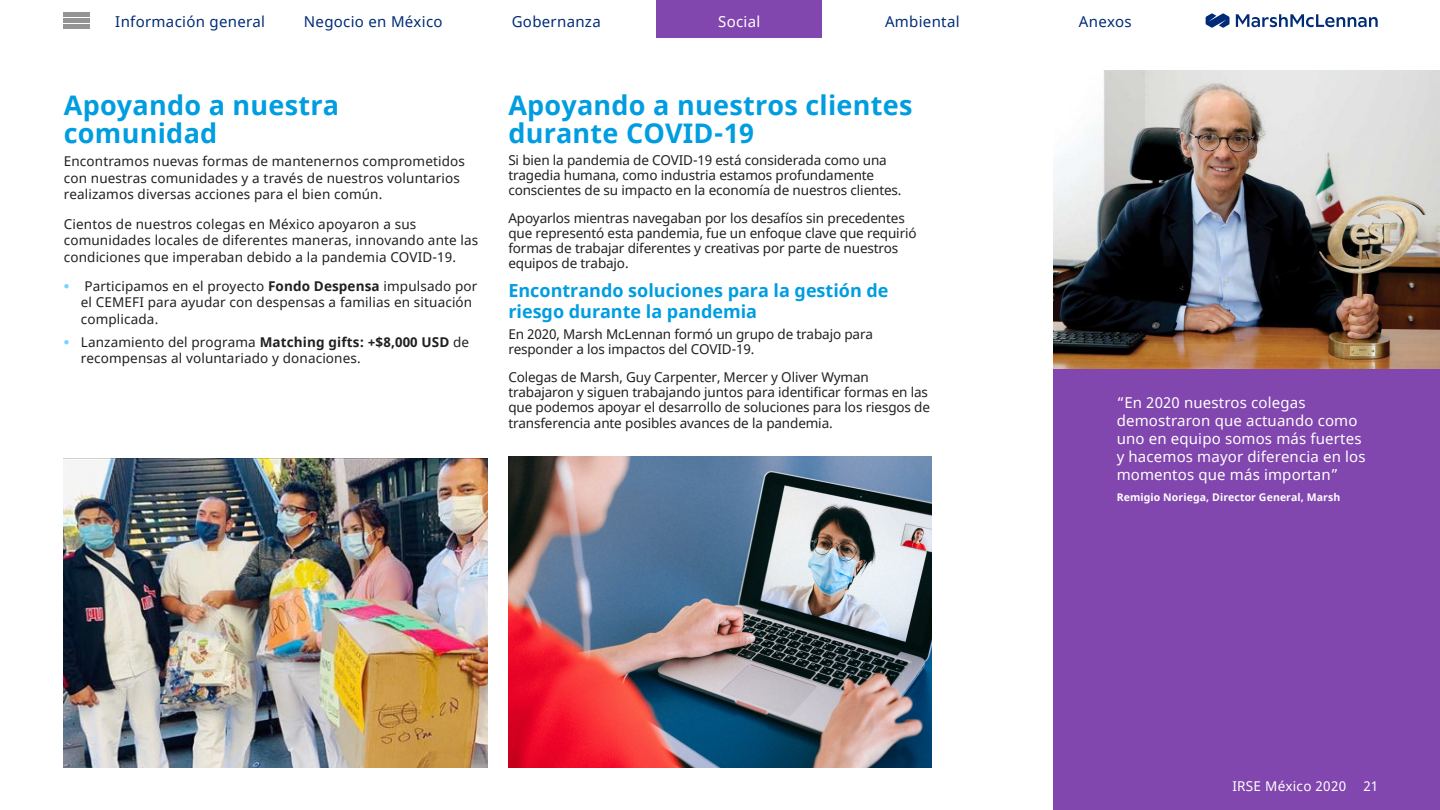
<style>
.page{position:relative;width:1440px;height:810px;background:#fff}
.page>*{position:absolute;margin:0;border:0;box-sizing:border-box;transform-origin:0 0}
.Body_Subhead__12_14{font:700 27px/28.5px "Noto Sans";letter-spacing:.01em;color:#009de0}
.Body_Subhead__12_14-2{font:700 18px/21px "Noto Sans";color:#009de0}
.Pie_Percent_Left__12{font:15px/18px "Noto Sans";letter-spacing:.01em;color:#fff}
.Document_Title{font:15px "Noto Sans";letter-spacing:.02em;color:#002c77}
.Document_Title-2{font:15px "Noto Sans";letter-spacing:.02em;color:#fff}
.Body__8_5_11{font:13.5px/15px "Noto Sans";letter-spacing:-.01em;color:#202020}
.Body__8_5_11-2{font:13.5px/16.5px "Noto Sans";letter-spacing:.01em;color:#202020}
.Sidebar_Bullets__Lev{font:13.5px/16.5px "Noto Sans";letter-spacing:.01em;color:#202020}
.Document_Title-3{font:13.5px "Noto Sans";letter-spacing:.02em;color:#fff}
.Page_Number{font:13.5px "Noto Sans";color:#fff}
.Pie_Percent_Left__12-2{font:700 10.5px "Noto Sans";letter-spacing:.01em;color:#fff}
.s1{font-family:"MMC Display";font-weight:700;font-size:12.75px;color:#76d3ff}
.s2{font-weight:700}
</style>
<div class="page">
<svg style="left:1235px;top:14px;width:142px;height:13px"></svg>
<svg style="left:1205px;top:13px;width:24px;height:15px"></svg>
<div style="left:656px;top:0;width:166px;height:37px;background:#8246af"></div>
<div style="left:64px;top:12px;width:26px;height:5px;background:#949494"></div>
<div style="left:64px;top:18px;width:26px;height:5px;background:#949494"></div>
<div style="left:64px;top:24px;width:26px;height:5px;background:#949494"></div>
<img style="left:64px;top:458px;width:423px;height:309px">
<img style="left:508px;top:456px;width:423px;height:311px">
<div style="left:1053px;top:70px;width:386px;height:740px;background:#8246af"></div>
<img style="left:1053px;top:70px;width:386px;height:298px">
<p class="Document_Title" style="left:115px;top:11px;width:151px">Información general</p>
<p class="Document_Title" style="left:304px;top:11px;width:140px">Negocio en México</p>
<p class="Document_Title" style="left:511px;top:11px;width:90px">Gobernanza</p>
<p class="Document_Title-2" style="left:718px;top:11px;width:44px">Social</p>
<p class="Document_Title" style="left:885px;top:11px;width:76px">Ambiental</p>
<p class="Document_Title" style="left:1078px;top:11px;width:54px">Anexos</p>
<h4 class="Body_Subhead__12_14" style="left:64px;top:92px;width:277px">Apoyando a nuestra comunidad</h4>
<p class="Body__8_5_11-2" style="left:64px;top:154px;width:402px">Encontramos nuevas formas de mantenernos comprometidos con nuestras comunidades y a través de nuestros voluntarios realizamos diversas acciones para el bien común.</p>
<p class="Body__8_5_11-2" style="left:64px;top:216px;width:416px">Cientos de nuestros colegas en México apoyaron a sus comunidades locales de diferentes maneras, innovando ante las condiciones que imperaban debido a la pandemia COVID-19.</p>
<p class="Sidebar_Bullets__Lev" style="left:81px;top:278px;width:398px;text-indent:-17px"><span class="s1">•</span> Participamos en el proyecto <span class="s2">Fondo Despensa</span> impulsado por el CEMEFI para ayudar con despensas a familias en situación complicada.</p>
<p class="Sidebar_Bullets__Lev" style="left:81px;top:334px;width:390px;text-indent:-17px"><span class="s1">•</span> Lanzamiento del programa <span class="s2">Matching gifts: +$8,000 USD</span> de recompensas al voluntariado y donaciones.</p>
<h4 class="Body_Subhead__12_14" style="left:508px;top:92px;width:405px">Apoyando a nuestros clientes durante COVID-19</h4>
<p class="Body__8_5_11" style="left:508px;top:153px;width:394px">Si bien la pandemia de COVID-19 está considerada como una tragedia humana, como industria estamos profundamente conscientes de su impacto en la economía de nuestros clientes.</p>
<p class="Body__8_5_11" style="left:508px;top:211px;width:410px">Apoyarlos mientras navegaban por los desafíos sin precedentes que representó esta pandemia, fue un enfoque clave que requirió formas de trabajar diferentes y creativas por parte de nuestros equipos de trabajo.</p>
<h4 class="Body_Subhead__12_14-2" style="left:508px;top:280px;width:382px">Encontrando soluciones para la gestión de riesgo durante la pandemia</h4>
<p class="Body__8_5_11" style="left:508px;top:327px;width:366px">En 2020, Marsh McLennan formó un grupo de trabajo para responder a los impactos del COVID-19.</p>
<p class="Body__8_5_11" style="left:508px;top:370px;width:423px">Colegas de Marsh, Guy Carpenter, Mercer y Oliver Wyman trabajaron y siguen trabajando juntos para identificar formas en las que podemos apoyar el desarrollo de soluciones para los riesgos de</p>
<p class="Body__8_5_11" style="left:508px;top:417px;width:326px">transferencia ante posibles avances de la pandemia.</p>
<p class="Pie_Percent_Left__12" style="left:1116px;top:394px;width:250px">“En 2020 nuestros colegas demostraron que actuando como uno en equipo somos más fuertes y hacemos mayor diferencia en los momentos que más importan”</p>
<p class="Pie_Percent_Left__12-2" style="left:1116px;top:490px;width:225px">Remigio Noriega, Director General, Marsh</p>
<p class="Document_Title-3" style="left:1232px;top:777px;width:115px">IRSE México 2020</p>
<p class="Page_Number" style="left:1363px;top:777px;width:16px">21</p>
</div>
